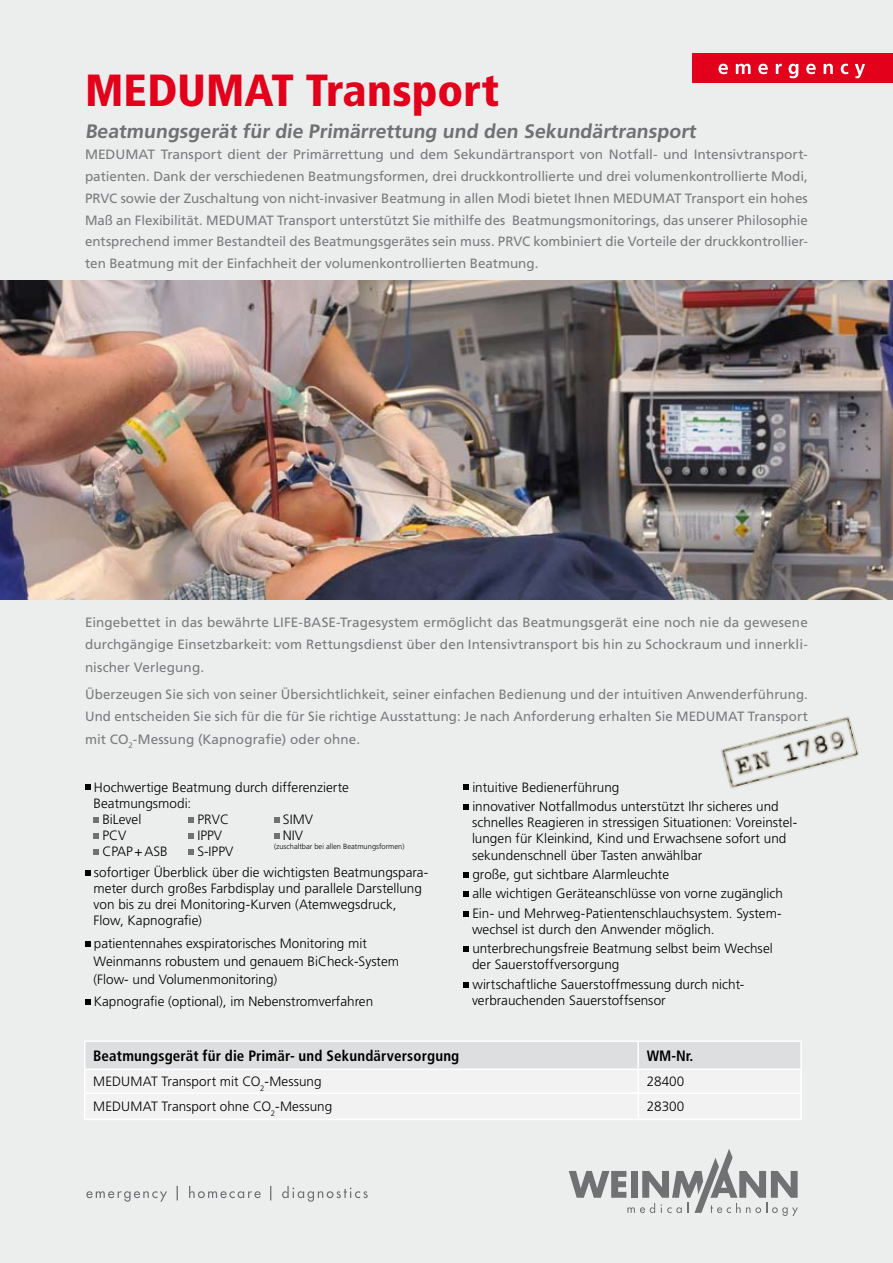
<style>
.page{position:relative;width:893px;height:1263px;background:#eceded}
.page>*{position:absolute;margin:0;border:0;box-sizing:border-box;transform-origin:0 0}
.t1{font:900 condensed 45px "Frutiger LT";letter-spacing:.005em;color:#e2001a}
.t2{font:700 19.5px "Frutiger LT";color:#707173}
.t3{font:700 condensed 15px "Frutiger LT";letter-spacing:.01em;color:#000}
.t4{font:13.5px/21.8px "Frutiger LT";letter-spacing:.005em;color:#7b7c7e;text-align:justify}
.t5{font:300 13.5px/16.2px "Frutiger LT";color:#000}
.t6{font:300 7.5px "Frutiger LT";color:#000}
</style>
<div class="page">
<div style="left:692px;top:53px;width:200px;height:30px;background:#e2001a"></div>
<svg style="left:718px;top:64px;width:10px;height:10px"></svg>
<svg style="left:736px;top:64px;width:14px;height:10px"></svg>
<svg style="left:758px;top:64px;width:10px;height:10px"></svg>
<svg style="left:776px;top:64px;width:6px;height:10px"></svg>
<svg style="left:788px;top:64px;width:10px;height:14px"></svg>
<svg style="left:806px;top:64px;width:10px;height:10px"></svg>
<svg style="left:824px;top:64px;width:9px;height:10px"></svg>
<svg style="left:841px;top:64px;width:7px;height:10px"></svg>
<svg style="left:855px;top:64px;width:10px;height:14px"></svg>
<img style="left:0;top:281px;width:893px;height:319px">
<img style="left:721px;top:716px;width:138px;height:73px">
<svg style="left:569px;top:1149px;width:229px;height:67px"></svg>
<svg style="left:86px;top:1186px;width:282px;height:16px"></svg>
<svg style="left:85px;top:785px;width:5px;height:5px"></svg>
<svg style="left:94px;top:817px;width:5px;height:5px"></svg>
<svg style="left:189px;top:817px;width:5px;height:5px"></svg>
<svg style="left:274px;top:817px;width:5px;height:5px"></svg>
<svg style="left:94px;top:833px;width:5px;height:6px"></svg>
<svg style="left:189px;top:833px;width:5px;height:6px"></svg>
<svg style="left:274px;top:833px;width:5px;height:6px"></svg>
<svg style="left:94px;top:850px;width:5px;height:5px"></svg>
<svg style="left:189px;top:850px;width:5px;height:5px"></svg>
<svg style="left:85px;top:870px;width:5px;height:5px"></svg>
<svg style="left:85px;top:941px;width:5px;height:5px"></svg>
<svg style="left:85px;top:999px;width:5px;height:5px"></svg>
<hr style="left:84px;top:1040px;width:554px;height:2px;background:#fff">
<hr style="left:638px;top:1040px;width:164px;height:2px;background:#fff">
<hr style="left:800px;top:1042px;width:2px;height:26px;background:#fff">
<hr style="left:638px;top:1068px;width:164px;height:2px;background:#fff">
<hr style="left:800px;top:1070px;width:2px;height:22px;background:#fff">
<svg style="left:84px;top:1042px;width:717px;height:77px"></svg>
<hr style="left:638px;top:1092px;width:164px;height:2px;background:#fff">
<hr style="left:637px;top:1094px;width:2px;height:25px;background:#fff">
<hr style="left:800px;top:1094px;width:2px;height:25px;background:#fff">
<hr style="left:84px;top:1119px;width:554px;height:1px;background:#fff">
<hr style="left:638px;top:1119px;width:164px;height:1px;background:#fff">
<svg style="left:463px;top:785px;width:6px;height:5px"></svg>
<svg style="left:463px;top:804px;width:6px;height:5px"></svg>
<svg style="left:463px;top:872px;width:6px;height:5px"></svg>
<svg style="left:463px;top:892px;width:6px;height:5px"></svg>
<svg style="left:463px;top:911px;width:6px;height:5px"></svg>
<svg style="left:463px;top:947px;width:6px;height:5px"></svg>
<svg style="left:463px;top:982px;width:6px;height:5px"></svg>
<h1 class="t1" style="left:85px;top:63px;width:416px">MEDUMAT Transport</h1>
<h2 class="t2" style="left:85px;top:119px;width:615px">Beatmungsgerät für die Primärrettung und den Sekundärtransport</h2>
<p class="t4" style="left:85px;top:144px;width:724px">MEDUMAT Transport dient der Primärrettung und dem Sekundärtransport von Notfall- und Intensivtransport&shy;patienten. Dank der verschiedenen Beatmungsformen, drei druckkontrollierte und drei volumenkontrollierte Modi, PRVC sowie der Zuschaltung von nicht-invasiver Beatmung in allen Modi bietet Ihnen MEDUMAT Transport ein hohes Maß an Flexibilität. MEDUMAT Transport unterstützt Sie mithilfe des Beatmungsmonitorings, das unserer Philosophie entsprechend immer Bestandteil des Beatmungsgerätes sein muss. PRVC kombiniert die Vorteile der druckkontrollier&shy;ten Beatmung mit der Einfachheit der volumenkontrollierten Beatmung.</p>
<p class="t4" style="left:85px;top:611px;width:724px;line-height:22.5px">Eingebettet in das bewährte LIFE-BASE-Tragesystem ermöglicht das Beatmungsgerät eine noch nie da gewesene durchgängige Einsetzbarkeit: vom Rettungsdienst über den Intensivtransport bis hin zu Schockraum und innerkli&shy;nischer Verlegung.</p>
<p class="t4" style="left:85px;top:683px;width:724px;line-height:22.5px">Überzeugen Sie sich von seiner Übersichtlichkeit, seiner einfachen Bedienung und der intuitiven Anwenderführung.<br>Und entscheiden Sie sich für die für Sie richtige Ausstattung: Je nach Anforderung erhalten Sie MEDUMAT Transport mit CO<sub>2</sub>-Messung (Kapnografie) oder ohne.</p>
<p class="t5" style="left:472px;top:777px;width:308px;line-height:19.4px">intuitive Bedienerführung<br>innovativer Notfallmodus unterstützt Ihr sicheres und</p>
<p class="t5" style="left:472px;top:814px;width:327px">schnelles Reagieren in stressigen Situationen: Voreinstel&shy;lungen für Kleinkind, Kind und Erwachsene sofort und sekundenschnell über Tasten anwählbar</p>
<p class="t5" style="left:472px;top:865px;width:312px;line-height:19.4px">große, gut sichtbare Alarmleuchte<br>alle wichtigen Geräteanschlüsse von vorne zugänglich<br>Ein- und Mehrweg-Patientenschlauchsystem. System-</p>
<p class="t5" style="left:472px;top:920px;width:302px;line-height:19.4px">wechsel ist durch den Anwender möglich. unterbrechungsfreie Beatmung selbst beim Wechsel</p>
<p class="t5" style="left:472px;top:955px;width:274px;line-height:19.4px">der Sauerstoffversorgung<br>wirtschaftliche Sauerstoffmessung durch nicht-</p>
<p class="t5" style="left:472px;top:992px;width:195px">verbrauchenden Sauerstoffsensor</p>
<p class="t5" style="left:94px;top:779px;width:257px">Hochwertige Beatmung durch differenzierte</p>
<p class="t5" style="left:94px;top:795px;width:99px">Beatmungsmodi:</p>
<p class="t5" style="left:102px;top:811px;width:40px">BiLevel</p>
<p class="t5" style="left:197px;top:811px;width:33px">PRVC</p>
<p class="t5" style="left:283px;top:811px;width:31px">SIMV</p>
<p class="t5" style="left:102px;top:827px;width:26px">PCV</p>
<p class="t5" style="left:197px;top:827px;width:26px">IPPV</p>
<p class="t5" style="left:283px;top:827px;width:22px">NIV</p>
<p class="t5" style="left:102px;top:844px;width:67px">CPAP+ASB</p>
<p class="t5" style="left:197px;top:844px;width:37px">S-IPPV</p>
<p class="t6" style="left:274px;top:842px;width:132px">(zuschaltbar bei allen Beatmungsformen)</p>
<p class="t5" style="left:94px;top:864px;width:336px">sofortiger Überblick über die wichtigsten Beatmungspara&shy;meter durch großes Farbdisplay und parallele Darstellung von bis zu drei Monitoring-Kurven (Atemwegsdruck, Flow, Kapnografie)</p>
<p class="t5" style="left:94px;top:934px;width:307px;line-height:18px">patientennahes exspiratorisches Monitoring mit<br>Weinmanns robustem und genauem BiCheck-System (Flow- und Volumenmonitoring)</p>
<p class="t5" style="left:94px;top:993px;width:281px">Kapnografie (optional), im Nebenstromverfahren</p>
<p class="t3" style="left:93px;top:1047px;width:368px">Beatmungsgerät für die Primär- und Sekundärversorgung</p>
<p class="t3" style="left:647px;top:1047px;width:48px">WM-Nr.</p>
<p class="t5" style="left:93px;top:1074px;width:230px">MEDUMAT Transport mit CO<sub>2</sub>-Messung</p>
<p class="t5" style="left:647px;top:1074px;width:39px">28400</p>
<p class="t5" style="left:93px;top:1099px;width:240px">MEDUMAT Transport ohne CO<sub>2</sub>-Messung</p>
<p class="t5" style="left:647px;top:1099px;width:39px">28300</p>
</div>
